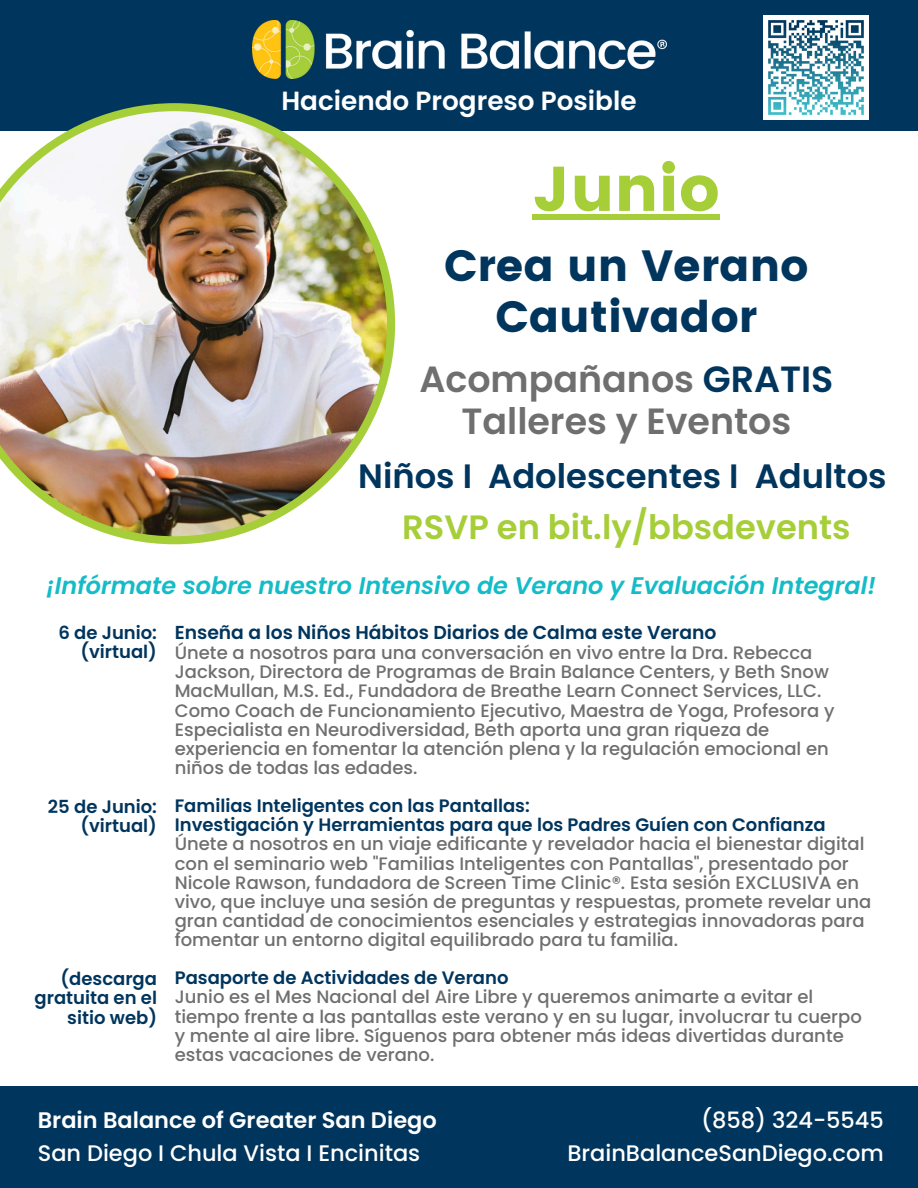
<style>
.page{position:relative;width:918px;height:1188px;background:#fff}
.page>*{position:absolute;margin:0;border:0;box-sizing:border-box;transform-origin:0 0}
.t1{font:63px "Poppins";color:#a6ce39}
.t2{font:43.65px/51.8px "Poppins";color:#00355d;text-align:center}
.t3{font:600 36.45px/42.8px "Poppins";color:#6f6f6f;text-align:center}
.t4{font:600 33.75px "Poppins";color:#00355d}
.t5{font:600 33.75px "Poppins";color:#a6ce39}
.t6{font:600 26.25px "Poppins";color:#fff}
.t7{font:italic 600 24px "Poppins";color:#13bcc7}
.t8{font:600 22.5px/32.7px "Poppins";color:#fff}
.t9{font:500 22.5px/32.7px "Poppins";color:#fff;text-align:right}
.t10{font:600 18.75px "Poppins";color:#00355d}
.t11{font:500 18px/19.2px "Poppins";color:#6f6f6f}
.t12{font:600 18px/19.2px "Poppins";color:#00355d;text-align:right}
.s1{color:#00355d}
.s2{font-weight:500}
</style>
<div class="page">
<div style="left:0;top:0;width:918px;height:130px;background:#00355d"></div>
<img style="left:252px;top:20px;width:414px;height:59px">
<img style="left:0;top:103px;width:395px;height:441px">
<img style="left:764px;top:15px;width:104px;height:105px">
<div style="left:0;top:1087px;width:918px;height:101px;background:#00355d"></div>
<div style="left:533px;top:214px;width:187px;height:6px;background:#a6ce39"></div>
<p class="t6" style="left:281px;top:82px;width:357px">Haciendo Progreso Posible</p>
<h3 class="t1" style="left:533px;top:152px;width:189px">Junio</h3>
<h3 class="t2" style="left:444px;top:240px;width:366px">Crea un Verano<br>Cautivador</h3>
<h4 class="t3" style="left:419px;top:358px;width:416px">Acompañanos <span class="s1">GRATIS<br></span>Talleres y Eventos</h4>
<p class="t4" style="left:358px;top:453px;width:530px">Niños I Adolescentes I Adultos</p>
<h3 class="t5" style="left:402px;top:504px;width:450px">RSVP en bit.ly/bbsdevents</h3>
<h5 class="t7" style="left:46px;top:568px;width:832px">¡Infórmate sobre nuestro Intensivo de Verano y Evaluación Integral!</h5>
<p class="t12" style="left:58px;top:623px;width:100px">6 de Junio:</p>
<p class="t12" style="left:80px;top:642px;width:78px">(virtual)</p>
<p class="t12" style="left:48px;top:797px;width:111px">25 de Junio: (virtual)</p>
<h5 class="t12" style="left:35px;top:969px;width:124px">(descarga gratuita en el sitio web)</h5>
<p class="t10" style="left:175px;top:619px;width:543px">Enseña a los Niños Hábitos Diarios de Calma este Verano</p>
<p class="t11" style="left:175px;top:643px;width:661px">Únete a nosotros para una conversación en vivo entre la Dra. Rebecca Jackson, Directora de Programas de Brain Balance Centers, y Beth Snow MacMullan, M.S. Ed., Fundadora de Breathe Learn Connect Services, LLC.<br>Como Coach de Funcionamiento Ejecutivo, Maestra de Yoga, Profesora y Especialista en Neurodiversidad, Beth aporta una gran riqueza de experiencia en fomentar la atención plena y la regulación emocional en niños de todas las edades.</p>
<p class="t12" style="left:175px;top:796px;width:357px">Familias Inteligentes con las Pantallas:</p>
<p class="t12" style="left:175px;top:815px;width:652px">Investigación y Herramientas para que los Padres Guíen con Confianza</p>
<p class="t11" style="left:175px;top:835px;width:698px">Únete a nosotros en un viaje edificante y revelador hacia el bienestar digital con el seminario web "Familias Inteligentes con Pantallas", presentado por Nicole Rawson, fundadora de Screen Time Clinic®. Esta sesión EXCLUSIVA en vivo, que incluye una sesión de preguntas y respuestas, promete revelar una gran cantidad de conocimientos esenciales y estrategias innovadoras para fomentar un entorno digital equilibrado para tu familia.</p>
<p class="t12" style="left:175px;top:968px;width:335px">Pasaporte de Actividades de Verano</p>
<p class="t11" style="left:175px;top:988px;width:689px">Junio es el Mes Nacional del Aire Libre y queremos animarte a evitar el tiempo frente a las pantallas este verano y en su lugar, involucrar tu cuerpo y mente al aire libre. Síguenos para obtener más ideas divertidas durante estas vacaciones de verano.</p>
<h2 class="t8" style="left:38px;top:1104px;width:400px">Brain Balance of Greater San Diego<br><span class="s2">San Diego I Chula Vista I Encinitas</span></h2>
<h1 class="t9" style="left:567px;top:1104px;width:318px">(858) 324-5545<br>BrainBalanceSanDiego.com</h1>
</div>
